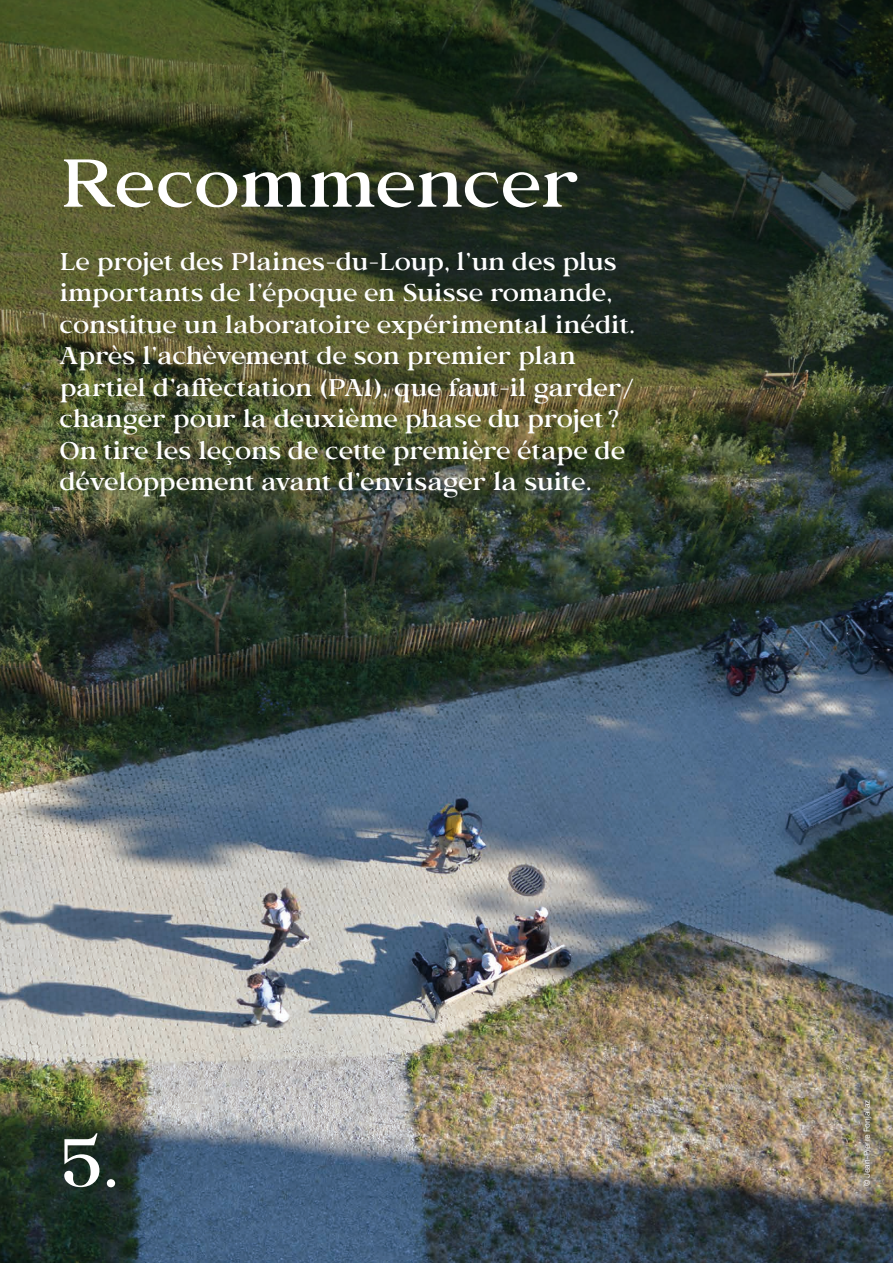
<style>
.page{position:relative;width:893px;height:1263px;background:#fff}
.page>*{position:absolute;margin:0;border:0;box-sizing:border-box;transform-origin:0 0}
.t1{font:500 67.5px "Bosca";letter-spacing:-.015em;color:#fff}
.t2{font:500 24px/31.5px "Bosca";letter-spacing:-.015em;color:#fff}
.t3{font:8.25px "Aktiv Grotesk";color:#fff}
</style>
<div class="page">
<img style="left:0;top:685px;width:893px;height:578px">
<img style="left:0;top:0;width:893px;height:685px">
<svg style="left:856px;top:1092px;width:23px;height:102px;background:#8d846b"></svg>
<h1 class="t1" style="left:60px;top:144px;width:521px">Recommencer</h1>
<p class="t2" style="left:60px;top:246px;width:577px">Le projet des Plaines-du-Loup, l’un des plus importants de l’époque en Suisse romande, constitue un laboratoire expérimental inédit.<br>Après l’achèvement de son premier plan partiel d’affectation (PA1), que faut-il garder/ changer pour la deuxième phase du projet?<br>On tire les leçons de cette première étape de développement avant d’envisager la suite.</p>
<h1 class="t1" style="left:60px;top:1124px;width:60px">5.</h1>
<p class="t3" style="left:862px;top:1186px;width:88px;rotate:-90deg">© Jean-Pierre Fonjallaz</p>
</div>
